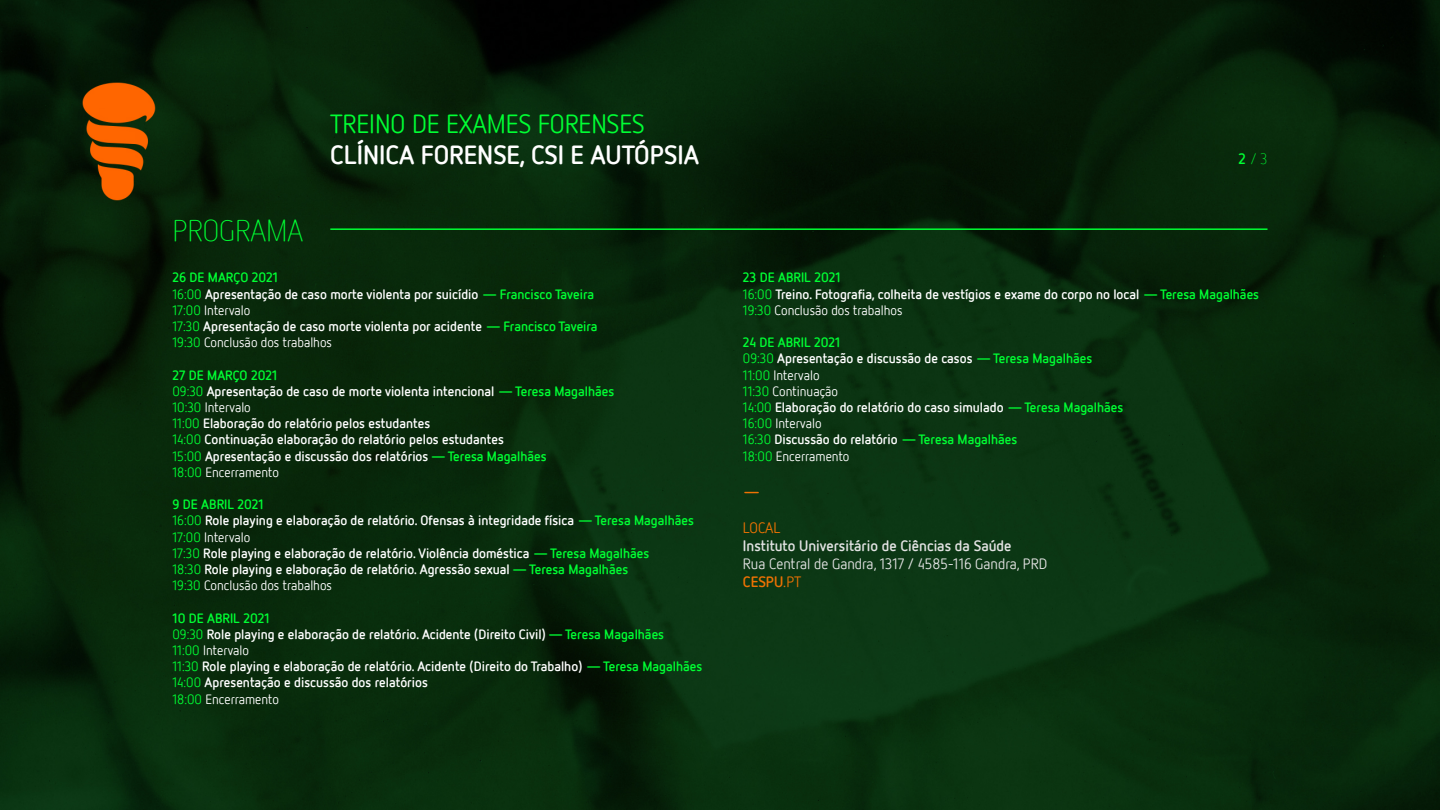
<style>
.page{position:relative;width:1440px;height:810px;background:#fff}
.page>*{position:absolute;margin:0;border:0;box-sizing:border-box;transform-origin:0 0}
.t1{font:300 30px "cespu";color:#0f3}
.t2{font:700 26.25px "cespu";color:#fff}
.t3{font:26.25px "cespu";color:#0f3}
.t4{font:15px/18px "cespu";color:#e3e3e3}
.t5{font:700 15px "cespu";color:#e3e3e3}
.t6{font:15px "cespu";color:#ee7203}
.t7{font:300 15px "cespu";color:#0f3}
.t8{font:700 15px "cespu";color:#ee7203}
.t9{font:700 13.5px/16.2px "cespu";color:#fff}
.s1{color:#0f3}
.s2{font-weight:400;color:#0f3}
.s3{font-weight:400}
.s4{font-weight:700}
.s5{font-weight:700;color:#ee7203}
.s6{color:#ee7203}
</style>
<div class="page">
<img style="left:0;top:0;width:1440px;height:810px">
<hr style="left:330px;top:228px;width:938px;height:2px;background:#0f3">
<h2 class="t3" style="left:330px;top:108px;width:316px">TREINO DE EXAMES FORENSES</h2>
<h2 class="t2" style="left:330px;top:134px;width:370px">CLÍNICA FORENSE, CSI E AUTÓPSIA</h2>
<h1 class="t1" style="left:172px;top:206px;width:132px">PROGRAMA</h1>
<p class="t9" style="left:172px;top:269px;width:427px"><span class="s1">26 DE MARÇO 2021<br></span><span class="s2">16:00</span> Apresentação de caso morte violenta por suicídio <span class="s1">— Francisco Taveira </span><span class="s2">17:00</span> <span class="s3">Intervalo<br></span><span class="s2">17:30</span> Apresentação de caso morte violenta por acidente <span class="s1">— Francisco Taveira </span><span class="s2">19:30</span> <span class="s3">Conclusão dos trabalhos</span></p>
<p class="t9" style="left:172px;top:367px;width:443px"><span class="s1">27 DE MARÇO 2021<br></span><span class="s2">09:30</span> Apresentação de caso de morte violenta intencional <span class="s1">— Teresa Magalhães </span><span class="s2">10:30</span> <span class="s3">Intervalo<br></span><span class="s2">11:00</span> Elaboração do relatório pelos estudantes<br><span class="s2">14:00</span> Continuação elaboração do relatório pelos estudantes<br><span class="s2">15:00</span> Apresentação e discussão dos relatórios <span class="s1">— Teresa Magalhães<br></span><span class="s2">18:00</span> <span class="s3">Encerramento</span></p>
<p class="t9" style="left:172px;top:496px;width:523px"><span class="s1">9 DE ABRIL 2021<br></span><span class="s2">16:00</span> Role playing e elaboração de relatório. Ofensas à integridade física <span class="s1">— Teresa Magalhães </span><span class="s2">17:00</span> <span class="s3">Intervalo<br></span><span class="s2">17:30</span> Role playing e elaboração de relatório. Violência doméstica <span class="s1">— Teresa Magalhães<br></span><span class="s2">18:30</span> Role playing e elaboração de relatório. Agressão sexual <span class="s1">— Teresa Magalhães<br></span><span class="s2">19:30</span> <span class="s3">Conclusão dos trabalhos</span></p>
<p class="t9" style="left:172px;top:610px;width:531px"><span class="s1">10 DE ABRIL 2021<br></span><span class="s2">09:30</span> Role playing e elaboração de relatório. Acidente (Direito Civil) <span class="s1">— Teresa Magalhães<br></span><span class="s2">11:00</span> <span class="s3">Intervalo<br></span><span class="s2">11:30</span> Role playing e elaboração de relatório. Acidente (Direito do Trabalho) <span class="s1">— Teresa Magalhães </span><span class="s2">14:00</span> Apresentação e discussão dos relatórios<br><span class="s2">18:00</span> <span class="s3">Encerramento</span></p>
<p class="t7" style="left:1238px;top:147px;width:31px"><span class="s4">2</span> / 3</p>
<p class="t9" style="left:743px;top:269px;width:518px"><span class="s1">23 DE ABRIL 2021<br></span><span class="s2">16:00</span> Treino. Fotografia, colheita de vestígios e exame do corpo no local <span class="s1">— Teresa Magalhães<br></span><span class="s2">19:30</span> <span class="s3">Conclusão dos trabalhos</span></p>
<p class="t9" style="left:743px;top:334px;width:382px"><span class="s1">24 DE ABRIL 2021<br></span><span class="s2">09:30</span> Apresentação e discussão de casos <span class="s1">— Teresa Magalhães<br></span><span class="s2">11:00</span> <span class="s3">Intervalo<br></span><span class="s2">11:30</span> <span class="s3">Continuação<br></span><span class="s2">14:00</span> Elaboração do relatório do caso simulado <span class="s1">— Teresa Magalhães<br></span><span class="s2">16:00</span> <span class="s3">Intervalo<br></span><span class="s2">16:30</span> Discussão do relatório <span class="s1">— Teresa Magalhães<br></span><span class="s2">18:00</span> <span class="s3">Encerramento</span></p>
<p class="t8" style="left:743px;top:479px;width:19px">—</p>
<p class="t6" style="left:743px;top:519px;width:39px">LOCAL</p>
<p class="t5" style="left:743px;top:533px;width:270px">Instituto Universitário de Ciências da Saúde</p>
<p class="t4" style="left:743px;top:554px;width:306px">Rua Central de Gandra, 1317 / 4585-116 Gandra, PRD<br><span class="s5">CESPU</span><span class="s6">.PT</span></p>
</div>
